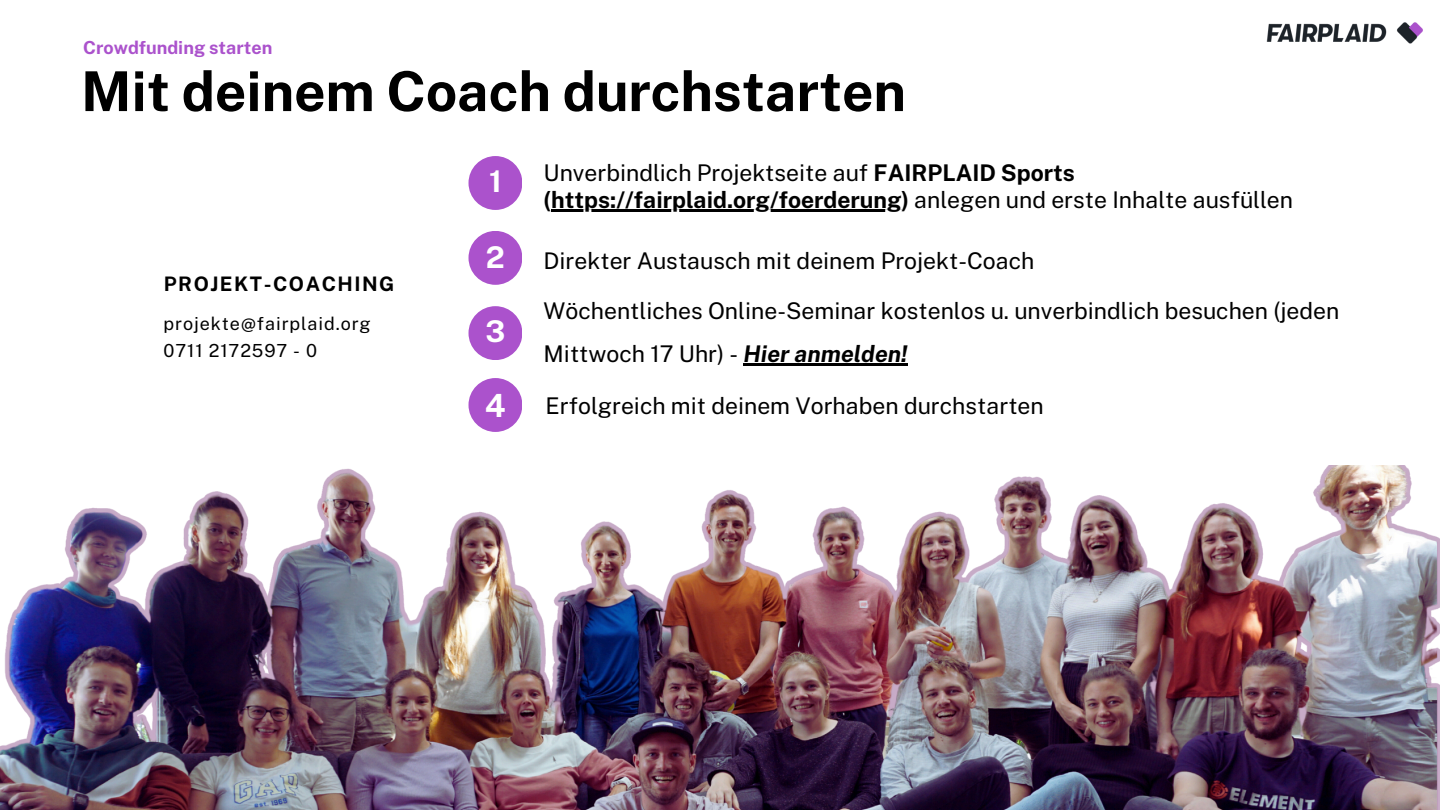
<style>
.page{position:relative;width:1440px;height:810px;background:#fff}
.page>*{position:absolute;margin:0;border:0;box-sizing:border-box;transform-origin:0 0}
.t1{font:700 55px "Public Sans";color:#000}
.t2{font:700 31.9px "Public Sans";color:#fff}
.t3{font:700 29.9px "Public Sans";color:#fff}
.t4{font:23px/27px "Public Sans";color:#000}
.t5{font:700 20px "Public Sans";letter-spacing:.075em;color:#000}
.t6{font:18px/27px "Public Sans";letter-spacing:.05em;color:#000}
.t7{font:700 18px "Public Sans";color:#ab52cc}
.s1{font-weight:700}
.s2{font-weight:700;font-style:italic}
</style>
<div class="page">
<img style="left:1266px;top:22px;width:157px;height:22px">
<img style="left:0;top:466px;width:1440px;height:344px">
<div style="left:469px;top:156px;width:53px;height:54px;background:#ab52cc;border-radius:50%"></div>
<div style="left:469px;top:231px;width:53px;height:54px;background:#ab52cc;border-radius:50%"></div>
<div style="left:469px;top:306px;width:53px;height:54px;background:#ab52cc;border-radius:50%"></div>
<hr style="left:551px;top:210px;width:351px;height:2px;background:#000">
<div style="left:469px;top:378px;width:53px;height:54px;background:#ab52cc;border-radius:50%"></div>
<hr style="left:744px;top:364px;width:164px;height:2px;background:#000">
<h3 class="t7" style="left:83px;top:37px;width:191px">Crowdfunding starten</h3>
<p class="t1" style="left:81px;top:59px;width:827px">Mit deinem Coach durchstarten</p>
<h4 class="t5" style="left:164px;top:272px;width:232px">PROJEKT-COACHING</h4>
<p class="t6" style="left:164px;top:309px;width:209px">projekte@fairplaid.org<br>0711 2172597 - 0</p>
<p class="t3" style="left:489px;top:164px;width:14px">1</p>
<p class="t3" style="left:486px;top:239px;width:21px">2</p>
<p class="t3" style="left:486px;top:314px;width:21px">3</p>
<p class="t4" style="left:544px;top:159px;width:751px">Unverbindlich Projektseite auf <span class="s1">FAIRPLAID Sports (https://fairplaid.org/foerderung)</span> anlegen und erste Inhalte ausfüllen</p>
<p class="t4" style="left:544px;top:248px;width:492px">Direkter Austausch mit deinem Projekt-Coach</p>
<p class="t4" style="left:544px;top:290px;width:797px;line-height:42.8px">Wöchentliches Online-Seminar kostenlos u. unverbindlich besuchen (jeden<br>Mittwoch 17 Uhr) - <span class="s2">Hier anmelden!</span></p>
<p class="t2" style="left:485px;top:387px;width:22px">4</p>
<p class="t4" style="left:546px;top:392px;width:500px">Erfolgreich mit deinem Vorhaben durchstarten</p>
</div>
